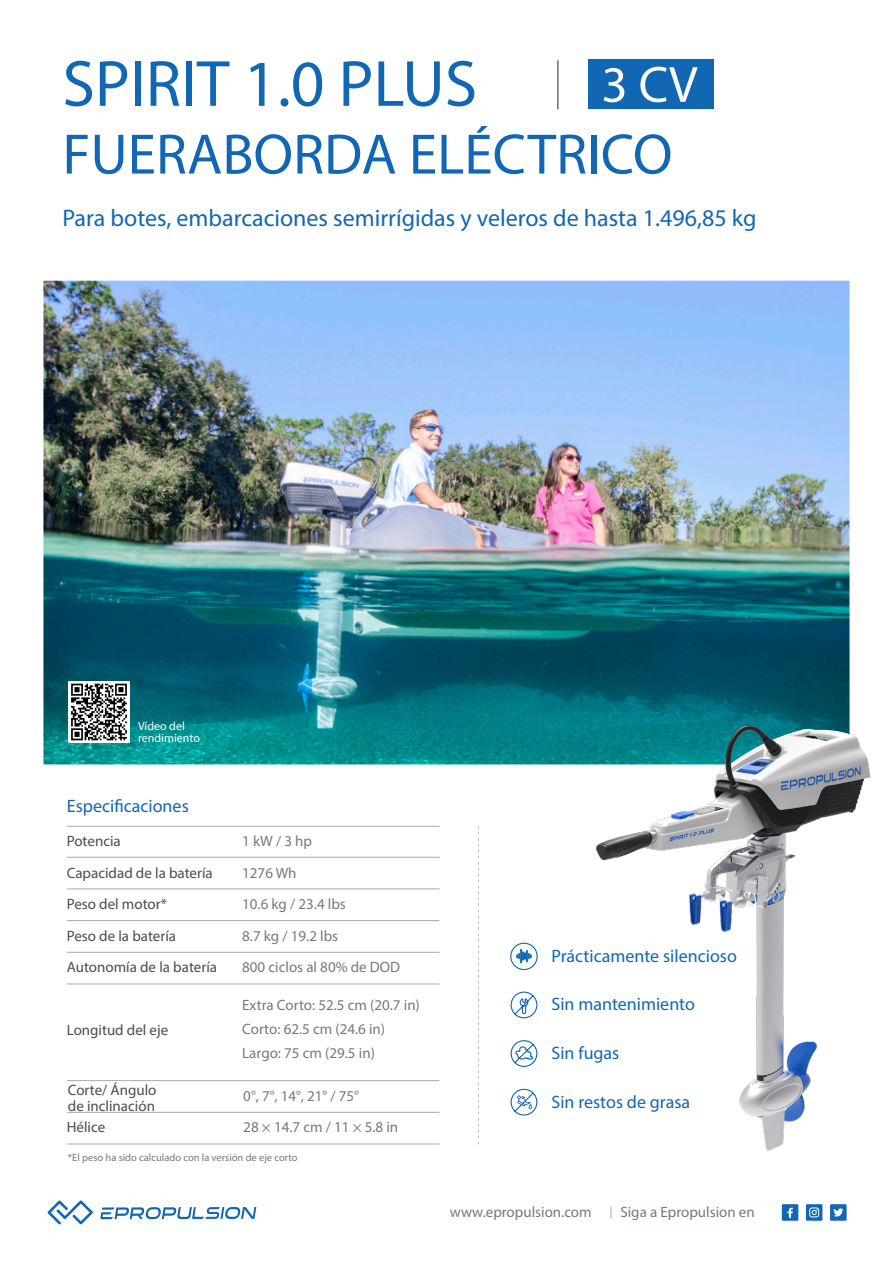
<style>
.page{position:relative;width:893px;height:1263px;background:#fff}
.page>*{position:absolute;margin:0;border:0;box-sizing:border-box;transform-origin:0 0}
.t1{font:65.85px "Myriad Pro";color:#1167b3}
.t2{font:57.45px "Myriad Pro";color:#1167b3}
.t3{font:51.3px "Myriad Pro";color:#fff}
.t4{font:24px "Myriad Pro";color:#1167b3}
.t5{font:18px "Myriad Pro";color:#1167b3}
.t6{font:15px "Myriad Pro";color:#76787b}
.t7{font:15px "Myriad Pro";color:#4b4c4d}
.t8{font:12px/12px "Myriad Pro";color:#fff}
.t9{font:10.5px "Myriad Pro";color:#76787b}
</style>
<div class="page">
<img style="left:43px;top:281px;width:806px;height:483px">
<svg style="left:478px;top:826px;width:1px;height:318px"></svg>
<div style="left:588px;top:59px;width:126px;height:50px;background:#1167b3"></div>
<hr style="left:557px;top:60px;width:2px;height:49px;background:#76787b">
<svg style="left:47px;top:1200px;width:46px;height:24px"></svg>
<svg style="left:100px;top:1207px;width:156px;height:12px"></svg>
<svg style="left:782px;top:1204px;width:16px;height:17px"></svg>
<svg style="left:830px;top:1204px;width:17px;height:17px"></svg>
<svg style="left:806px;top:1204px;width:16px;height:17px"></svg>
<img style="left:69px;top:682px;width:60px;height:60px">
<img style="left:579px;top:716px;width:291px;height:435px">
<div style="left:510px;top:943px;width:28px;height:27px;border:1px solid #1167b3;border-radius:50%"></div>
<svg style="left:516px;top:949px;width:15px;height:14px"></svg>
<svg style="left:510px;top:991px;width:28px;height:28px"></svg>
<svg style="left:510px;top:1040px;width:28px;height:27px"></svg>
<svg style="left:510px;top:1088px;width:28px;height:28px"></svg>
<hr style="left:67px;top:857px;width:372px;height:1px;background:#a8a9ad">
<hr style="left:67px;top:826px;width:372px;height:1px;background:#a8a9ad">
<hr style="left:67px;top:888px;width:372px;height:1px;background:#a8a9ad">
<hr style="left:67px;top:920px;width:372px;height:1px;background:#a8a9ad">
<hr style="left:67px;top:952px;width:372px;height:1px;background:#a8a9ad">
<hr style="left:67px;top:1112px;width:372px;height:1px;background:#a8a9ad">
<hr style="left:67px;top:1143px;width:372px;height:1px;background:#a8a9ad">
<hr style="left:67px;top:983px;width:372px;height:1px;background:#a8a9ad">
<hr style="left:67px;top:1080px;width:372px;height:1px;background:#a8a9ad">
<p class="t1" style="left:62px;top:43px;width:416px">SPIRIT 1.0 PLUS</p>
<p class="t3" style="left:601px;top:53px;width:98px">3 CV</p>
<p class="t2" style="left:62px;top:119px;width:612px">FUERABORDA ELÉCTRICO</p>
<p class="t4" style="left:62px;top:203px;width:695px">Para botes, embarcaciones semirrígidas y veleros de hasta 1.496,85 kg</p>
<p class="t8" style="left:138px;top:720px;width:63px">Vídeo del rendimiento</p>
<p class="t5" style="left:67px;top:794px;width:123px">Especificaciones</p>
<p class="t7" style="left:67px;top:832px;width:56px">Potencia</p>
<p class="t7" style="left:67px;top:863px;width:148px">Capacidad de la batería</p>
<p class="t7" style="left:67px;top:895px;width:102px">Peso del motor*</p>
<p class="t7" style="left:67px;top:926px;width:111px">Peso de la batería</p>
<p class="t7" style="left:67px;top:958px;width:152px">Autonomía de la batería</p>
<p class="t7" style="left:67px;top:1021px;width:103px">Longitud del eje</p>
<p class="t7" style="left:68px;top:1081px;width:90px">Corte/ Ángulo</p>
<p class="t7" style="left:68px;top:1097px;width:89px">de inclinación</p>
<p class="t7" style="left:67px;top:1118px;width:40px">Hélice</p>
<p class="t6" style="left:242px;top:832px;width:71px">1 kW / 3 hp</p>
<p class="t6" style="left:242px;top:863px;width:56px">1276 Wh</p>
<p class="t6" style="left:242px;top:895px;width:105px">10.6 kg / 23.4 lbs</p>
<p class="t6" style="left:242px;top:926px;width:97px">8.7 kg / 19.2 lbs</p>
<p class="t6" style="left:242px;top:958px;width:159px">800 ciclos al 80% de DOD</p>
<p class="t6" style="left:242px;top:996px;width:179px">Extra Corto: 52.5 cm (20.7 in)</p>
<p class="t6" style="left:242px;top:1020px;width:144px">Corto: 62.5 cm (24.6 in)</p>
<p class="t6" style="left:242px;top:1044px;width:134px">Largo: 75 cm (29.5 in)</p>
<p class="t6" style="left:243px;top:1086px;width:117px">0°, 7°, 14°, 21° / 75°</p>
<p class="t6" style="left:243px;top:1118px;width:156px">28 × 14.7 cm / 11 × 5.8 in</p>
<p class="t9" style="left:68px;top:1151px;width:231px">*El peso ha sido calculado con la versión de eje corto</p>
<p class="t5" style="left:551px;top:944px;width:187px">Prácticamente silencioso</p>
<p class="t5" style="left:551px;top:993px;width:145px">Sin mantenimiento</p>
<p class="t5" style="left:551px;top:1042px;width:69px">Sin fugas</p>
<p class="t5" style="left:551px;top:1091px;width:140px">Sin restos de grasa</p>
<p class="t6" style="left:620px;top:1202px;width:136px">Siga a Epropulsion en</p>
<p class="t6" style="left:450px;top:1202px;width:143px">www.epropulsion.com</p>
<p class="t6" style="left:622px;top:1202px;width:140px">Follow ePropulsion on</p>
</div>
